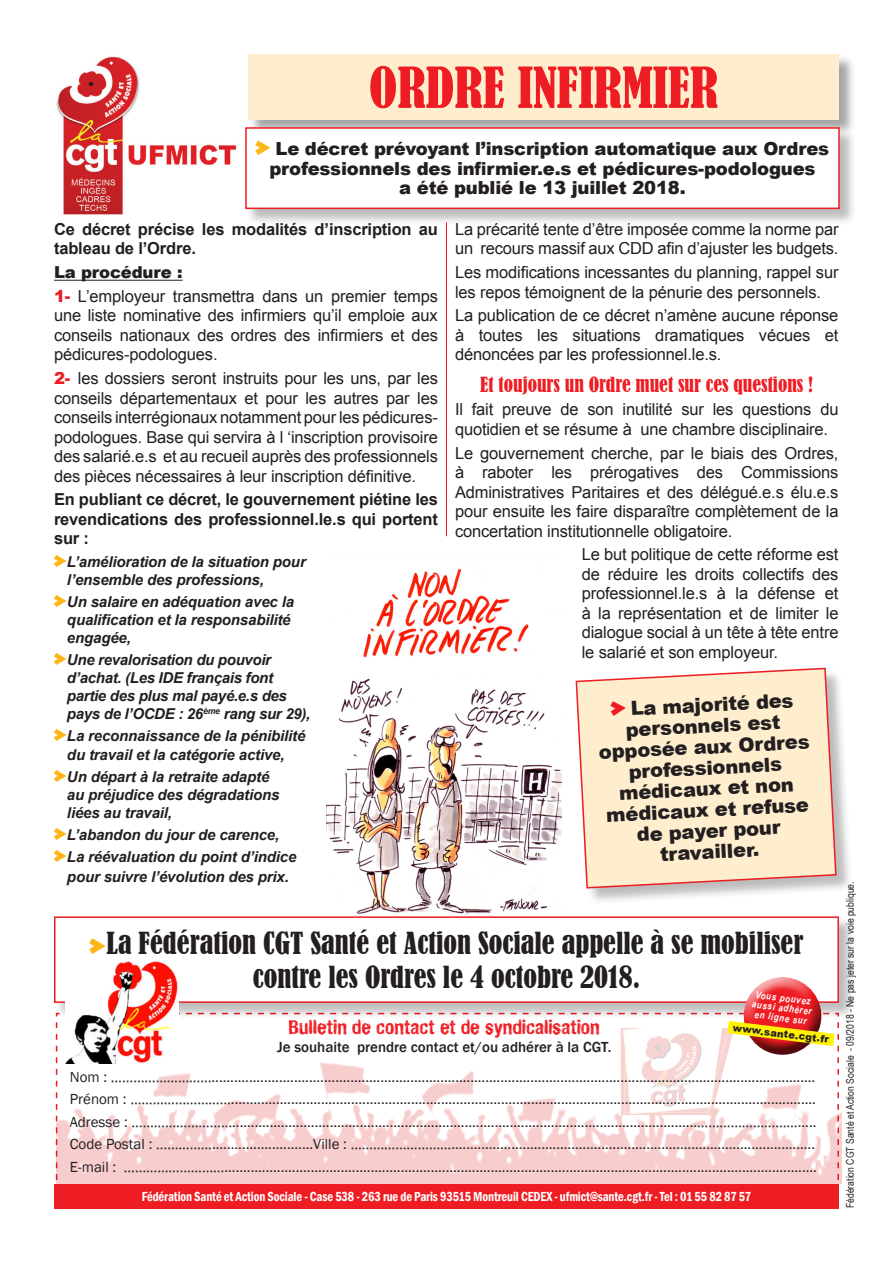
<style>
.page{position:relative;width:893px;height:1263px;background:#fff}
.page>*{position:absolute;margin:0;border:0;box-sizing:border-box;transform-origin:0 0}
.accroche{font:condensed 52.5px "Bernard";color:#ee1d23}
.txt_courant{font:condensed 28.5px/34.2px "Bernard";color:#231f20;text-align:center}
.txt_courant-2{font:900 19.5px/21px "Arial";color:#231f20;text-align:center}
.accroche-2{font:condensed 19.5px "Bernard";color:#ee1d23}
.t1{font:19.5px "Hand Vetica";color:#ee1d23}
.txt_courant-3{font:900 18px/19.5px "Arial";letter-spacing:-.01em;color:#231f20;text-align:center}
.txt_courant-4{font:16.5px/19.5px "Arial";letter-spacing:-.01em;color:#231f20;text-align:justify}
.txt_courant-5{font:700 16.5px/19.5px "Arial";letter-spacing:-.01em;color:#231f20}
.txt_courant-6{font:900 16.5px "Arial";letter-spacing:-.01em;color:#231f20}
.t2{font:15px "Franklin Gothic";color:#231f20}
.txt_courant-7{font:italic 700 15px/18px "Arial";letter-spacing:-.01em;color:#231f20}
.t3{font:500 15px "Franklin Gothic";color:#231f20}
.txt_courant-8{font:600 condensed 13.5px "Franklin Gothic";letter-spacing:-.01em;color:#fff;scale:.93 1}
.t4{font:10.5px "Arial Narrow";color:#231f20}
.txt_courant-9{font:italic 700 9.9px/9.9px "Arial Narrow";color:#fff;text-align:center}
.txt_courant-10{font:900 9.9px "Arial";color:#231f20}
.s1{font-family:"Arrowstfb";font-weight:400;color:#fcb615}
.s2{font-weight:900;color:#ee1d23}
.s3{font-family:"Arrowstfb";font-weight:400;font-style:normal;color:#fcb615}
.s4{font-family:"Arrowstfb";font-weight:400;font-size:18.15px;color:#ee1d23}
.s5{font-family:"Arrowstfb";font-stretch:normal;font-size:19.5px;color:#fcb615}
</style>
<div class="page">
<img style="left:56px;top:1034px;width:785px;height:150px">
<div style="left:248px;top:54px;width:608px;height:82px;background:#231f20;opacity:.4"></div>
<div style="left:248px;top:54px;width:591px;height:65px;background:#feeece"></div>
<img style="left:56px;top:56px;width:181px;height:159px">
<div style="left:54px;top:1184px;width:785px;height:25px;background:#ee1d23"></div>
<hr style="left:54px;top:280px;width:129px;height:1px;background:#231f20">
<div style="left:245px;top:127px;width:611px;height:99px;background:#231f20;opacity:.3"></div>
<div style="left:246px;top:128px;width:593px;height:80px;background:#fff"></div>
<div style="left:245px;top:127px;width:595px;height:82px;border:2px solid #ee1d23"></div>
<img style="left:326px;top:556px;width:236px;height:360px">
<div style="left:54px;top:917px;width:802px;height:102px;background:#231f20;opacity:.3"></div>
<div style="left:55px;top:917px;width:783px;height:85px;background:#fff"></div>
<div style="left:54px;top:916px;width:785px;height:87px;border:2px solid #ee1d23"></div>
<img style="left:115px;top:960px;width:57px;height:10px">
<div style="left:576px;top:668px;width:277px;height:237px;background:#231f20;opacity:.3"></div>
<svg style="left:575px;top:667px;width:262px;height:222px;background:#fbe8cc"></svg>
<hr style="left:446px;top:222px;width:1px;height:314px;background:#ee1d23">
<svg style="left:63px;top:970px;width:776px;height:210px"></svg>
<p class="accroche" style="left:369px;top:57px;width:351px">ORDRE INFIRMIER</p>
<p class="txt_courant-3" style="left:256px;top:138px;width:575px"><span class="s1">p</span> Le décret prévoyant l’inscription automatique aux Ordres professionnels des infirmier.e.s et pédicures-podologues<br>a été publié le 13 juillet 2018.</p>
<p class="txt_courant-5" style="left:54px;top:220px;width:385px">Ce décret précise les modalités d’inscription au tableau de l’Ordre.</p>
<p class="txt_courant-6" style="left:54px;top:260px;width:130px">La procédure :</p>
<p class="txt_courant-4" style="left:54px;top:286px;width:385px"><span class="s2">1-</span> L’employeur transmettra dans un premier temps une liste nominative des infirmiers qu’il emploie aux conseils nationaux des ordres des infirmiers et des pédicures-podologues.</p>
<p class="txt_courant-4" style="left:54px;top:368px;width:385px"><span class="s2">2-</span> les dossiers seront instruits pour les uns, par les conseils départementaux et pour les autres par les conseils interrégionaux notamment pour les pédicures&shy;podologues. Base qui servira à l ‘inscription provisoire des salarié.e.s et au recueil auprès des professionnels des pièces nécessaires à leur inscription définitive.</p>
<p class="txt_courant-5" style="left:54px;top:490px;width:385px;text-align:justify">En publiant ce décret, le gouvernement piétine les revendications des professionnel.le.s qui portent sur :</p>
<p class="txt_courant-7" style="left:67px;top:553px;width:240px;text-indent:-13px"><span class="s3">p</span>L’amélioration de la situation pour l’ensemble des professions,</p>
<p class="txt_courant-7" style="left:67px;top:593px;width:229px;text-indent:-13px"><span class="s3">p</span>Un salaire en adéquation avec la qualification et la responsabilité engagée,</p>
<p class="txt_courant-7" style="left:67px;top:651px;width:245px;text-indent:-13px"><span class="s3">p</span>Une revalorisation du pouvoir d’achat. (Les IDE français font partie des plus mal payé.e.s des pays de l’OCDE : 26<sup>ème</sup> rang sur 29),</p>
<p class="txt_courant-7" style="left:54px;top:728px;width:253px;text-align:center"><span class="s3">p</span>La reconnaissance de la pénibilité du travail et la catégorie active,</p>
<p class="txt_courant-7" style="left:67px;top:768px;width:214px;text-indent:-13px"><span class="s3">p</span>Un départ à la retraite adapté au préjudice des dégradations liées au travail,</p>
<p class="txt_courant-7" style="left:54px;top:826px;width:227px"><span class="s3">p</span>L’abandon du jour de carence,</p>
<p class="txt_courant-7" style="left:54px;top:848px;width:244px;line-height:19.5px;text-align:center"><span class="s3">p</span>La réévaluation du point d’indice pour suivre l’évolution des prix.</p>
<p class="txt_courant-4" style="left:455px;top:219px;width:385px">La précarité tente d’être imposée comme la norme par un recours massif aux CDD afin d’ajuster les budgets.</p>
<p class="txt_courant-4" style="left:455px;top:262px;width:385px">Les modifications incessantes du planning, rappel sur les repos témoignent de la pénurie des personnels.</p>
<p class="txt_courant-4" style="left:455px;top:306px;width:385px">La publication de ce décret n’amène aucune réponse à toutes les situations dramatiques vécues et dénoncées par les professionnel.le.s.</p>
<p class="accroche-2" style="left:480px;top:373px;width:334px">Et toujours un Ordre muet sur ces questions !</p>
<p class="txt_courant-4" style="left:455px;top:400px;width:385px">Il fait preuve de son inutilité sur les questions du quotidien et se résume à une chambre disciplinaire.</p>
<p class="txt_courant-4" style="left:455px;top:443px;width:385px">Le gouvernement cherche, par le biais des Ordres, à raboter les prérogatives des Commissions Administratives Paritaires et des délégué.e.s élu.e.s pour ensuite les faire disparaître complètement de la concertation institutionnelle obligatoire.</p>
<p class="txt_courant-4" style="left:582px;top:545px;width:258px">Le but politique de cette réforme est de réduire les droits collectifs des professionnel.le.s à la défense et à la représentation et de limiter le dialogue social à un tête à tête entre le salarié et son employeur.</p>
<p class="txt_courant-2" style="left:596px;top:699px;width:212px;rotate:-3deg"><span class="s4">p</span> La majorité des personnels est opposée aux Ordres professionnels médicaux et non médicaux et refuse de payer pour travailler.</p>
<p class="t4" style="left:842px;top:1208px;width:328px;rotate:-90deg">Fédération CGT Santé et Action Sociale - 09/2018 - Ne pas jeter sur la voie publique.</p>
<p class="txt_courant" style="left:90px;top:926px;width:715px"><span class="s5">p</span>La Fédération CGT Santé et Action Sociale appelle à se mobiliser contre les Ordres le 4 octobre 2018.</p>
<p class="txt_courant-9" style="left:754px;top:989px;width:62px;rotate:7deg">Vous pouvez aussi adhérer en ligne sur</p>
<p class="t1" style="left:288px;top:1014px;width:313px">Bulletin de contact et de syndicalisation</p>
<p class="t3" style="left:277px;top:1037px;width:336px">Je souhaite prendre contact et/ou adhérer à la CGT.</p>
<p class="txt_courant-10" style="left:734px;top:1020px;width:98px;rotate:7deg">www.sante.cgt.fr</p>
<p class="t2" style="left:70px;top:1067px;width:747px">Nom : ……………………….................................................................................................................................................................</p>
<p class="t2" style="left:70px;top:1090px;width:748px">Prénom : ………………………............................................................................................................................................................</p>
<p class="t2" style="left:70px;top:1112px;width:748px">Adresse : ………………………............................................................................................................................……………………….....</p>
<p class="t2" style="left:70px;top:1135px;width:747px">Code Postal : ……………...........................Ville : ……………………….................................................................................................</p>
<p class="t2" style="left:70px;top:1157px;width:749px">E-mail : ………………………..............................................................................................................................................................</p>
<p class="txt_courant-8" style="left:142px;top:1188px;width:657px">Fédération Santé et Action Sociale - Case 538 - 263 rue de Paris 93515 Montreuil CEDEX - ufmict@sante.cgt.fr - Tel : 01 55 82 87 57</p>
</div>
